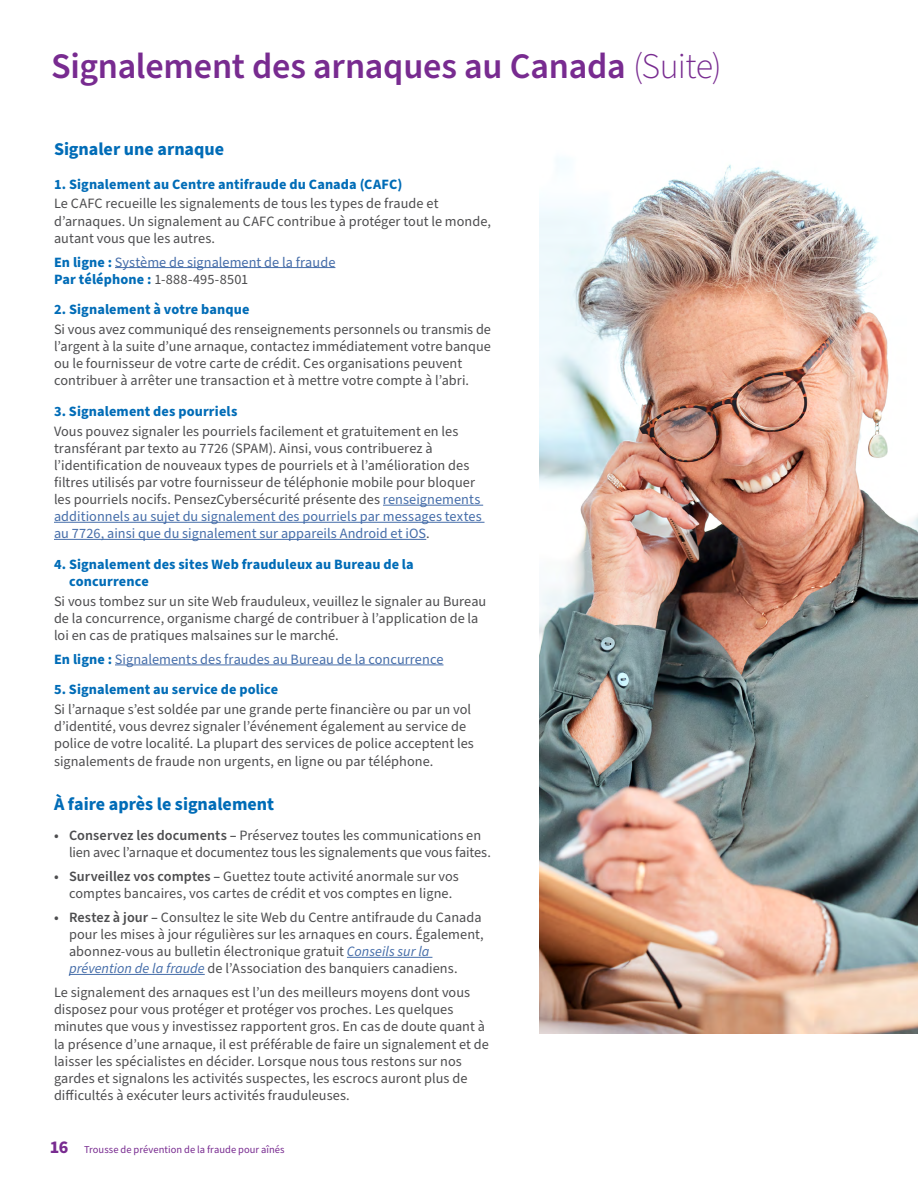
<style>
.page{position:relative;width:918px;height:1188px;background:#fff}
.page>*{position:absolute;margin:0;border:0;box-sizing:border-box;transform-origin:0 0}
.t1{font:600 36px "Source Sans Pro";letter-spacing:-.005em;color:#782b90}
.t2{font:700 18px "Source Sans Pro";color:#006cb7}
.t3{font:14.25px/17.1px "Source Sans Pro";letter-spacing:.005em;color:#4d4d4f}
.t4{font:700 14.25px/17.1px "Source Sans Pro";letter-spacing:.01em;color:#006cb7}
.t5{font:14.25px/17.1px "Source Sans Pro";letter-spacing:.005em;color:#456da9}
.t6{font:10.5px "Source Sans Pro";letter-spacing:.005em;color:#782b90}
.s1{font-weight:300}
.s2{font-weight:700;color:#006cb7}
.s3{color:#4d4d4f}
.s4{color:#456da9}
.s5{font-weight:600}
.s6{font-style:italic;color:#456da9}
.s7{font-weight:700;font-size:18px}
</style>
<div class="page">
<img style="left:539px;top:159px;width:379px;height:875px">
<hr style="left:115px;top:267px;width:220px;height:1px;background:#456da9">
<hr style="left:383px;top:505px;width:100px;height:1px;background:#456da9">
<hr style="left:54px;top:522px;width:431px;height:1px;background:#456da9">
<hr style="left:54px;top:539px;width:372px;height:1px;background:#456da9">
<hr style="left:115px;top:665px;width:329px;height:1px;background:#456da9">
<hr style="left:347px;top:957px;width:85px;height:1px;background:#456da9">
<hr style="left:69px;top:974px;width:136px;height:1px;background:#456da9">
<h1 class="t1" style="left:51px;top:42px;width:672px">Signalement des arnaques au Canada <span class="s1">(Suite)</span></h1>
<p class="t2" style="left:54px;top:137px;width:172px">Signaler une arnaque</p>
<p class="t4" style="left:54px;top:176px;width:350px">1. Signalement au Centre antifraude du Canada (CAFC)</p>
<p class="t3" style="left:54px;top:196px;width:439px">Le CAFC recueille les signalements de tous les types de fraude et d’arnaques. Un signalement au CAFC contribue à protéger tout le monde, autant vous que les autres.</p>
<p class="t5" style="left:54px;top:254px;width:283px"><span class="s2">En ligne :</span> Système de signalement de la fraude<br><span class="s2">Par téléphone :</span> <span class="s3">1-888-495-8501</span></p>
<p class="t4" style="left:54px;top:301px;width:197px">2. Signalement à votre banque</p>
<p class="t3" style="left:54px;top:321px;width:438px">Si vous avez communiqué des renseignements personnels ou transmis de l’argent à la suite d’une arnaque, contactez immédiatement votre banque ou le fournisseur de votre carte de crédit. Ces organisations peuvent contribuer à arrêter une transaction et à mettre votre compte à l’abri.</p>
<p class="t4" style="left:54px;top:403px;width:185px">3. Signalement des pourriels</p>
<p class="t3" style="left:54px;top:423px;width:429px">Vous pouvez signaler les pourriels facilement et gratuitement en les transférant par texto au 7726 (SPAM). Ainsi, vous contribuerez à l’identification de nouveaux types de pourriels et à l’amélioration des filtres utilisés par votre fournisseur de téléphonie mobile pour bloquer les pourriels nocifs. PensezCybersécurité présente des <span class="s4">renseignements additionnels au sujet du signalement des pourriels par messages textes au 7726, ainsi que du signalement sur appareils Android et iOS</span>.</p>
<p class="t4" style="left:69px;top:556px;width:346px;text-indent:-15px">4. Signalement des sites Web frauduleux au Bureau de la concurrence</p>
<p class="t3" style="left:54px;top:593px;width:434px">Si vous tombez sur un site Web frauduleux, veuillez le signaler au Bureau de la concurrence, organisme chargé de contribuer à l’application de la loi en cas de pratiques malsaines sur le marché.</p>
<p class="t5" style="left:54px;top:651px;width:391px"><span class="s2">En ligne :</span> Signalements des fraudes au Bureau de la concurrence</p>
<p class="t4" style="left:54px;top:682px;width:226px">5. Signalement au service de police</p>
<p class="t3" style="left:54px;top:701px;width:421px">Si l’arnaque s’est soldée par une grande perte financière ou par un vol d’identité, vous devrez signaler l’événement également au service de police de votre localité. La plupart des services de police acceptent les signalements de fraude non urgents, en ligne ou par téléphone.</p>
<p class="t2" style="left:54px;top:791px;width:222px">À faire après le signalement</p>
<p class="t3" style="left:69px;top:827px;width:423px;text-indent:-15px"><span class="s5">• Conservez les documents –</span> Préservez toutes les communications en lien avec l’arnaque et documentez tous les signalements que vous faites.</p>
<p class="t3" style="left:54px;top:868px;width:406px;text-align:center"><span class="s5">• Surveillez vos comptes –</span> Guettez toute activité anormale sur vos comptes bancaires, vos cartes de crédit et vos comptes en ligne.</p>
<p class="t3" style="left:69px;top:909px;width:416px;text-indent:-15px"><span class="s5">• Restez à jour –</span> Consultez le site Web du Centre antifraude du Canada pour les mises à jour régulières sur les arnaques en cours. Également, abonnez-vous au bulletin électronique gratuit <span class="s6">Conseils sur la prévention de la fraude</span> de l’Association des banquiers canadiens.</p>
<p class="t3" style="left:54px;top:984px;width:436px">Le signalement des arnaques est l’un des meilleurs moyens dont vous disposez pour vous protéger et protéger vos proches. Les quelques minutes que vous y investissez rapportent gros. En cas de doute quant à la présence d’une arnaque, il est préférable de faire un signalement et de laisser les spécialistes en décider. Lorsque nous tous restons sur nos gardes et signalons les activités suspectes, les escrocs auront plus de difficultés à exécuter leurs activités frauduleuses.</p>
<p class="t6" style="left:50px;top:1143px;width:236px"><span class="s7">16</span> Trousse de prévention de la fraude pour aînés</p>
</div>
